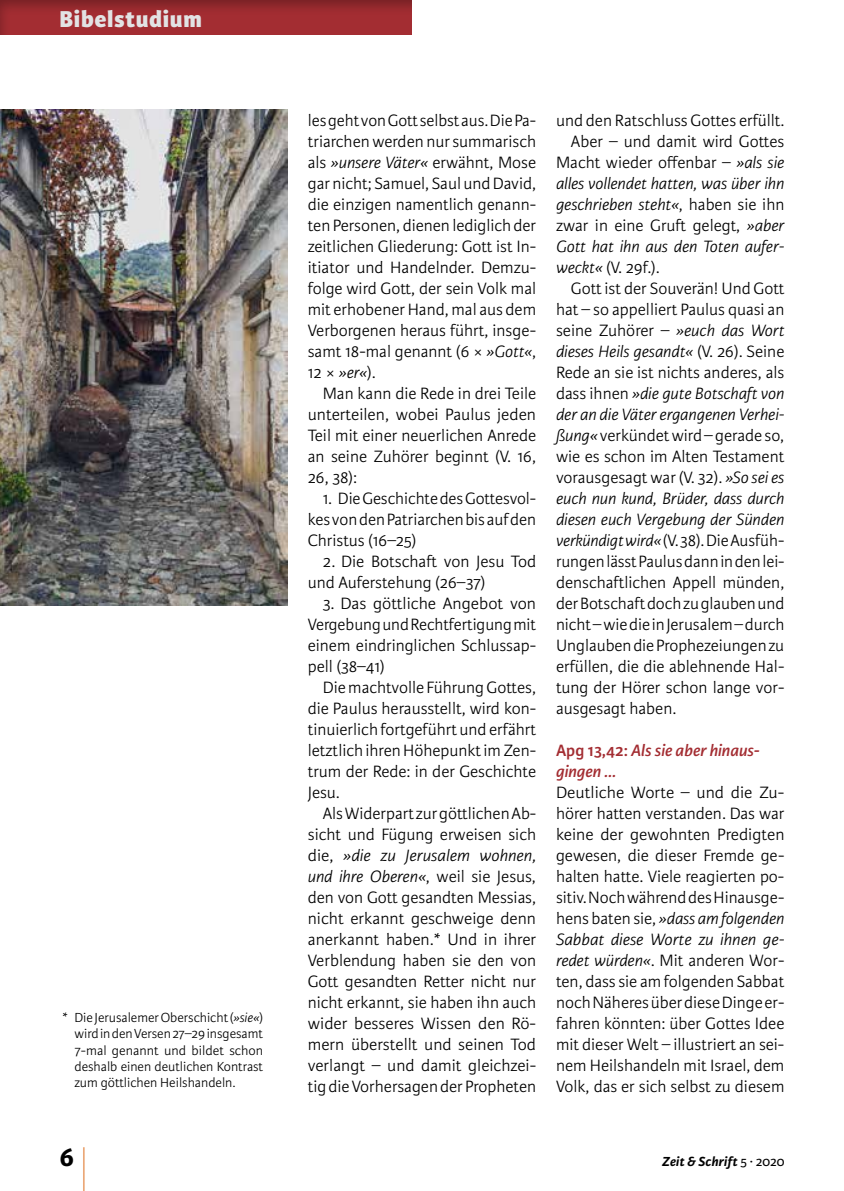
<style>
.page{position:relative;width:844px;height:1191px;background:#fff}
.page>*{position:absolute;margin:0;border:0;box-sizing:border-box;transform-origin:0 0}
.t1{font:300 59.5px "Karmina Sans Basic";color:#df7427;scale:.29 1}
.t2{font:700 28px "Karmina Sans Basic";color:#000}
.t3{font:800 24.5px "Karmina Sans Basic";letter-spacing:.025em;color:#e2e3e4}
.t4{font:300 17.5px/21px "Karmina Sans Basic";color:#000;text-align:justify}
.t5{font:italic 300 17.5px "Karmina Sans Basic";color:#000}
.t6{font:italic 600 17.5px/21px "Karmina Sans Basic";color:#a32d32}
.t7{font:300 14px/16.1px "Karmina Sans Basic";color:#000;text-align:justify}
.t8{font:italic 700 14px "Karmina Sans Basic";letter-spacing:.015em;color:#000}
.s1{font-style:italic}
.s2{font-style:normal}
.s3{font-weight:400;font-style:normal}
</style>
<div class="page">
<div style="left:0;top:0;width:413px;height:35px;background:#000;opacity:.3"></div>
<img style="left:0;top:109px;width:288px;height:496px">
<h3 class="t3" style="left:60px;top:4px;width:144px">Bibelstudium</h3>
<p class="t7" style="left:74px;top:1010px;width:190px;text-indent:-12px">* Die Jerusalemer Oberschicht (<span class="s1">»sie«</span>) wird in den Versen 27–29 insgesamt 7-mal genannt und bildet schon deshalb einen deutlichen Kontrast zum göttlichen Heilshandeln.</p>
<p class="t4" style="left:308px;top:110px;width:230px">les geht von Gott selbst aus. Die Pa&shy;triarchen werden nur summarisch als <span class="s1">»unsere Väter«</span> erwähnt, Mose gar nicht; Samuel, Saul und David, die einzigen namentlich genann&shy;ten Personen, dienen lediglich der zeitlichen Gliederung: Gott ist In&shy;itiator und Handelnder. Demzu&shy;folge wird Gott, der sein Volk mal mit erhobener Hand, mal aus dem Verborgenen heraus führt, insge&shy;samt 18-mal genannt (6 × <span class="s1">»Gott«</span>, 12 × <span class="s1">»er«</span>).</p>
<p class="t4" style="left:308px;top:383px;width:230px;text-indent:15px">Man kann die Rede in drei Teile unterteilen, wobei Paulus jeden Teil mit einer neuerlichen Anrede an seine Zuhörer beginnt (V. 16, 26, 38):</p>
<p class="t4" style="left:308px;top:488px;width:230px;text-indent:15px">1. Die Geschichte des Gottesvol&shy;kes von den Patriarchen bis auf den Christus (16–25)</p>
<p class="t4" style="left:308px;top:551px;width:230px;text-indent:15px">2. Die Botschaft von Jesu Tod und Auferstehung (26–37)</p>
<p class="t4" style="left:308px;top:593px;width:230px;text-indent:15px">3. Das göttliche Angebot von Vergebung und Rechtfertigung mit einem eindringlichen Schlussap&shy;pell (38–41)</p>
<p class="t4" style="left:308px;top:677px;width:230px;text-indent:15px">Die machtvolle Führung Gottes, die Paulus herausstellt, wird kon&shy;tinuierlich fortgeführt und erfährt letztlich ihren Höhepunkt im Zen&shy;trum der Rede: in der Geschichte Jesu.</p>
<p class="t4" style="left:308px;top:803px;width:230px;text-indent:15px">Als Widerpart zur göttlichen Ab&shy;sicht und Fügung erweisen sich die, <span class="s1">»die zu Jerusalem wohnen, und ihre Oberen«</span>, weil sie Jesus, den von Gott gesandten Messias, nicht erkannt geschweige denn anerkannt haben.* Und in ihrer Verblendung haben sie den von Gott gesandten Retter nicht nur nicht erkannt, sie haben ihn auch wider besseres Wissen den Rö&shy;mern überstellt und seinen Tod verlangt – und damit gleichzei&shy;tig die Vorhersagen der Propheten</p>
<p class="t4" style="left:556px;top:110px;width:230px">und den Ratschluss Gottes erfüllt.</p>
<p class="t4" style="left:570px;top:131px;width:215px">Aber – und damit wird Gottes</p>
<p class="t4" style="left:556px;top:152px;width:230px">Macht wieder offenbar – <span class="s1">»als sie</span></p>
<p class="t5" style="left:556px;top:174px;width:230px">alles vollendet hatten, was über ihn</p>
<p class="t5" style="left:556px;top:195px;width:230px">geschrieben steht«<span class="s2">, haben sie ihn</span></p>
<p class="t4" style="left:556px;top:215px;width:230px">zwar in eine Gruft gelegt, <span class="s1">»aber</span></p>
<p class="t5" style="left:556px;top:237px;width:230px">Gott hat ihn aus den Toten aufer-</p>
<p class="t4" style="left:556px;top:257px;width:105px"><span class="s1">weckt«</span> (V. 29f.).</p>
<p class="t4" style="left:570px;top:278px;width:215px">Gott ist der Souverän! Und Gott</p>
<p class="t4" style="left:556px;top:299px;width:230px">hat – so appelliert Paulus quasi an</p>
<p class="t4" style="left:556px;top:320px;width:230px">seine Zuhörer – <span class="s1">»euch das Wort</span></p>
<p class="t5" style="left:556px;top:342px;width:230px">dieses Heils gesandt« <span class="s2">(V. 26). Seine</span></p>
<p class="t4" style="left:556px;top:362px;width:230px">Rede an sie ist nichts anderes, als</p>
<p class="t5" style="left:556px;top:384px;width:230px"><span class="s2">dass ihnen</span> »die gute Botschaft von</p>
<p class="t5" style="left:556px;top:405px;width:230px">der an die Väter ergangenen Verhei-</p>
<p class="t4" style="left:556px;top:425px;width:230px"><span class="s1">ßung«</span> verkündet wird – gerade so,</p>
<p class="t4" style="left:556px;top:446px;width:230px">wie es schon im Alten Testament</p>
<p class="t4" style="left:556px;top:467px;width:230px">vorausgesagt war (V. 32). <span class="s1">»So sei es</span></p>
<p class="t5" style="left:556px;top:489px;width:230px">euch nun kund, Brüder, dass durch</p>
<p class="t5" style="left:556px;top:510px;width:230px">diesen euch Vergebung der Sünden</p>
<p class="t4" style="left:556px;top:530px;width:230px"><span class="s1">verkündigt wird«</span> (V. 38). Die Ausfüh-</p>
<p class="t4" style="left:556px;top:551px;width:230px">rungen lässt Paulus dann in den lei-</p>
<p class="t4" style="left:556px;top:572px;width:230px">denschaftlichen Appell münden,</p>
<p class="t4" style="left:556px;top:593px;width:230px">der Botschaft doch zu glauben und</p>
<p class="t4" style="left:556px;top:614px;width:230px">nicht – wie die in Jerusalem – durch</p>
<p class="t4" style="left:556px;top:635px;width:229px">Unglauben die Prophezeiungen zu</p>
<p class="t4" style="left:556px;top:656px;width:230px">erfüllen, die die ablehnende Hal-</p>
<p class="t4" style="left:556px;top:677px;width:230px">tung der Hörer schon lange vor-</p>
<p class="t4" style="left:556px;top:698px;width:122px">ausgesagt haben.</p>
<p class="t6" style="left:556px;top:740px;width:205px"><span class="s2">Apg 13,42:</span> Als sie aber hinaus&shy;gingen …</p>
<p class="t4" style="left:556px;top:782px;width:230px">Deutliche Worte – und die Zu&shy;hörer hatten verstanden. Das war keine der gewohnten Predigten gewesen, die dieser Fremde ge&shy;halten hatte. Viele reagierten po&shy;sitiv. Noch während des Hinausge&shy;hens baten sie, <span class="s1">»dass am folgenden Sabbat diese Worte zu ihnen ge&shy;redet würden«</span>. Mit anderen Wor&shy;ten, dass sie am folgenden Sabbat noch Näheres über diese Dinge er&shy;fahren könnten: über Gottes Idee mit dieser Welt – illustriert an sei&shy;nem Heilshandeln mit Israel, dem Volk, das er sich selbst zu diesem</p>
<h2 class="t2" style="left:60px;top:1141px;width:16px">6</h2>
<h1 class="t1" style="left:82px;top:1140px;width:17px">|</h1>
<p class="t8" style="left:662px;top:1153px;width:124px">Zeit &amp; Schrift <span class="s3">5 ∙ 2020</span></p>
</div>
